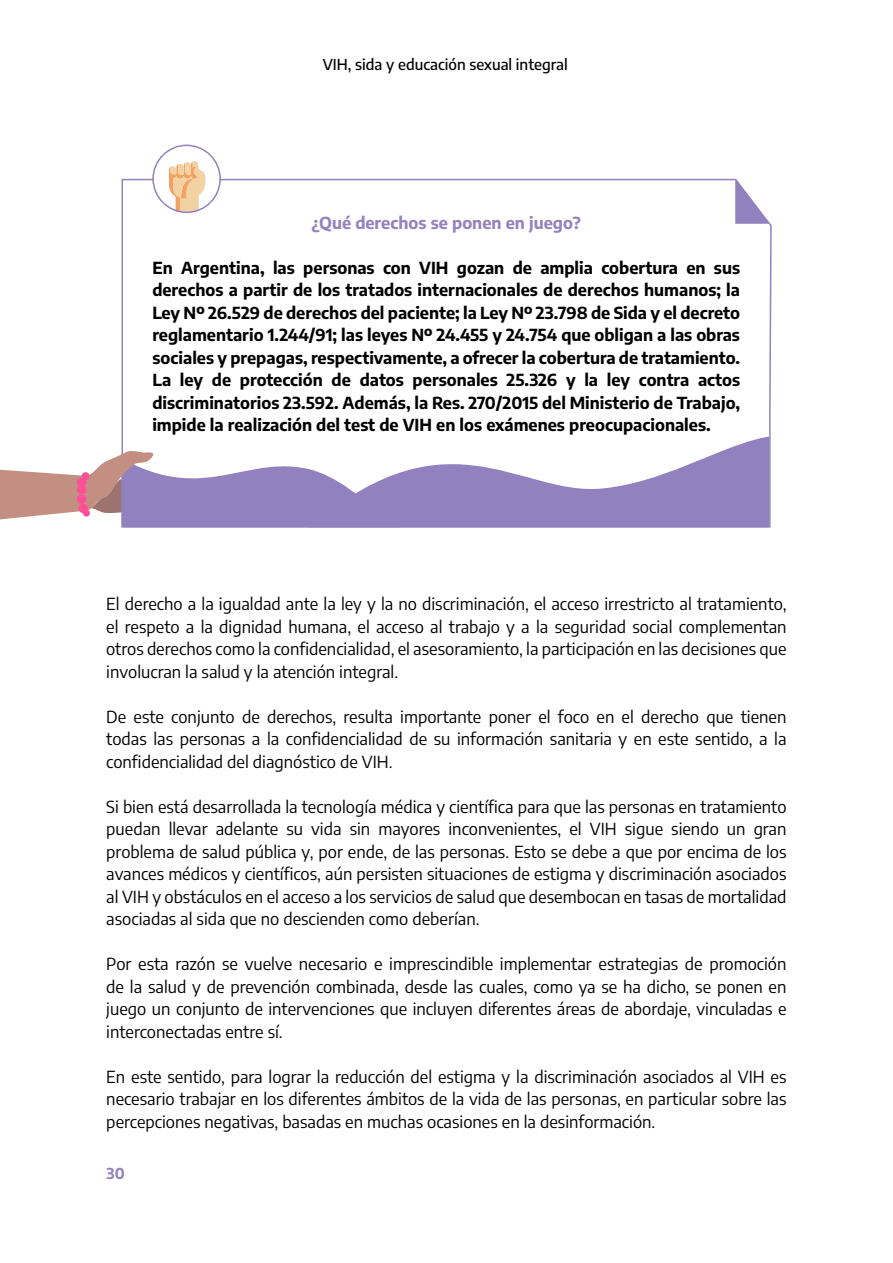
<style>
.page{position:relative;width:893px;height:1263px;background:#fff}
.page>*{position:absolute;margin:0;border:0;box-sizing:border-box;transform-origin:0 0}
.t1{font:16.5px/22.5px "Encode Sans";color:#000;text-align:justify}
.t2{font:700 16.5px/22.5px "Encode Sans";color:#000;text-align:justify}
.t3{font:700 16.5px "Encode Sans";color:#9283be}
.t4{font:500 15px "Encode Sans";color:#000}
.t5{font:700 15px "Encode Sans";color:#9283be}
</style>
<div class="page">
<svg style="left:121px;top:178px;width:651px;height:350px"></svg>
<svg style="left:504px;top:402px;width:265px;height:125px"></svg>
<svg style="left:122px;top:304px;width:382px;height:223px"></svg>
<svg style="left:735px;top:179px;width:34px;height:45px"></svg>
<svg style="left:152px;top:145px;width:69px;height:68px"></svg>
<svg style="left:0;top:450px;width:154px;height:69px"></svg>
<div style="left:82px;top:472px;width:7px;height:8px;background:#ff4f96;border-radius:50%"></div>
<div style="left:77px;top:478px;width:9px;height:9px;background:#ff4f96;border-radius:50%"></div>
<div style="left:77px;top:485px;width:9px;height:9px;background:#ff4f96;border-radius:50%"></div>
<div style="left:77px;top:494px;width:9px;height:10px;background:#ff4f96;border-radius:50%"></div>
<div style="left:79px;top:504px;width:9px;height:9px;background:#ff4f96;border-radius:50%"></div>
<div style="left:83px;top:510px;width:7px;height:7px;background:#ff4f96;border-radius:50%"></div>
<p class="t4" style="left:323px;top:54px;width:246px">VIH, sida y educación sexual integral</p>
<p class="t3" style="left:311px;top:211px;width:271px">¿Qué derechos se ponen en juego?</p>
<p class="t2" style="left:152px;top:256px;width:589px">En Argentina, las personas con VIH gozan de amplia cobertura en sus derechos a partir de los tratados internacionales de derechos humanos; la Ley Nº 26.529 de derechos del paciente; la Ley Nº 23.798 de Sida y el decreto reglamentario 1.244/91; las leyes Nº 24.455 y 24.754 que obligan a las obras sociales y prepagas, respectivamente, a ofrecer la cobertura de tratamiento.<br>La ley de protección de datos personales 25.326 y la ley contra actos discriminatorios 23.592. Además, la Res. 270/2015 del Ministerio de Trabajo, impide la realización del test de VIH en los exámenes preocupacionales.</p>
<p class="t1" style="left:106px;top:592px;width:682px">El derecho a la igualdad ante la ley y la no discriminación, el acceso irrestricto al tratamiento, el respeto a la dignidad humana, el acceso al trabajo y a la seguridad social complementan otros derechos como la confidencialidad, el asesoramiento, la participación en las decisiones que involucran la salud y la atención integral.</p>
<p class="t1" style="left:106px;top:704px;width:682px">De este conjunto de derechos, resulta importante poner el foco en el derecho que tienen todas las personas a la confidencialidad de su información sanitaria y en este sentido, a la confidencialidad del diagnóstico de VIH.</p>
<p class="t1" style="left:106px;top:794px;width:682px">Si bien está desarrollada la tecnología médica y científica para que las personas en tratamiento puedan llevar adelante su vida sin mayores inconvenientes, el VIH sigue siendo un gran problema de salud pública y, por ende, de las personas. Esto se debe a que por encima de los avances médicos y científicos, aún persisten situaciones de estigma y discriminación asociados al VIH y obstáculos en el acceso a los servicios de salud que desembocan en tasas de mortalidad asociadas al sida que no descienden como deberían.</p>
<p class="t1" style="left:106px;top:952px;width:682px">Por esta razón se vuelve necesario e imprescindible implementar estrategias de promoción de la salud y de prevención combinada, desde las cuales, como ya se ha dicho, se ponen en juego un conjunto de intervenciones que incluyen diferentes áreas de abordaje, vinculadas e interconectadas entre sí.</p>
<p class="t1" style="left:106px;top:1064px;width:682px">En este sentido, para lograr la reducción del estigma y la discriminación asociados al VIH es necesario trabajar en los diferentes ámbitos de la vida de las personas, en particular sobre las percepciones negativas, basadas en muchas ocasiones en la desinformación.</p>
<p class="t5" style="left:107px;top:1163px;width:20px">30</p>
</div>
